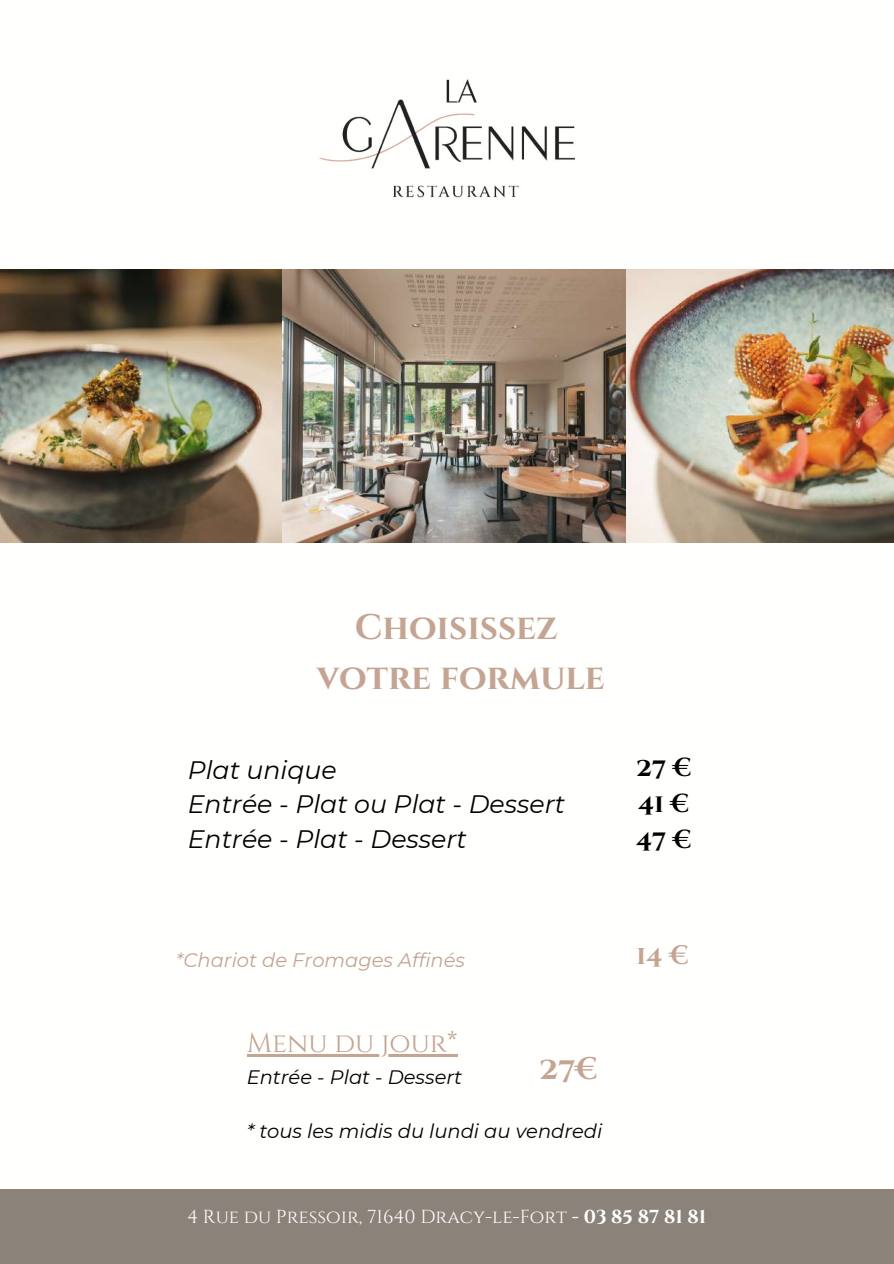
<style>
.page{position:relative;width:894px;height:1264px;background:#fff}
.page>*{position:absolute;margin:0;border:0;box-sizing:border-box;transform-origin:0 0}
.t1{font:700 35.4px/49.5px "Cinzel";color:#c4a493;text-align:center}
.t2{font:700 31.2px "Cinzel Decorative";color:#c4a493}
.t3{font:27.3px "Cinzel";color:#c4a493}
.t4{font:700 26.7px "Cinzel Decorative";color:#c4a493}
.t5{font:700 25.95px/36.2px "Cinzel Decorative";color:#000;text-align:justify}
.t6{font:italic 25.2px/34.8px "Montserrat";color:#000}
.t7{font:italic 19.5px "Montserrat";color:#000}
.t8{font:italic 19.5px "Montserrat";color:#c4a493}
.t9{font:18.75px "Cinzel";color:#fffffd}
.s1{font-weight:700}
</style>
<div class="page">
<img style="left:319px;top:79px;width:257px;height:119px">
<img style="left:0;top:269px;width:282px;height:273px">
<img style="left:282px;top:269px;width:611px;height:273px">
<div style="left:0;top:1188px;width:893px;height:75px;background:#8b827a"></div>
<hr style="left:247px;top:1054px;width:210px;height:2px;background:#c4a493">
<h1 class="t1" style="left:316px;top:603px;width:289px">CHOISISSEZ<br>VOTRE FORMULE</h1>
<p class="t6" style="left:188px;top:752px;width:379px">Plat unique<br>Entrée - Plat ou Plat - Dessert<br>Entrée - Plat - Dessert</p>
<p class="t5" style="left:636px;top:749px;width:56px">27 € 41 € 47 €</p>
<p class="t8" style="left:176px;top:948px;width:290px">*Chariot de Fromages Affinés</p>
<p class="t4" style="left:636px;top:938px;width:54px">14 €</p>
<p class="t3" style="left:247px;top:1025px;width:212px">Menu du jour*</p>
<p class="t7" style="left:247px;top:1064px;width:217px">Entrée - Plat - Dessert</p>
<p class="t7" style="left:247px;top:1118px;width:357px">* tous les midis du lundi au vendredi</p>
<p class="t2" style="left:539px;top:1049px;width:60px">27€</p>
<p class="t9" style="left:187px;top:1204px;width:520px">4 Rue du Pressoir, 71640 Dracy-le-Fort <span class="s1">- 03 85 87 81 81</span></p>
</div>
